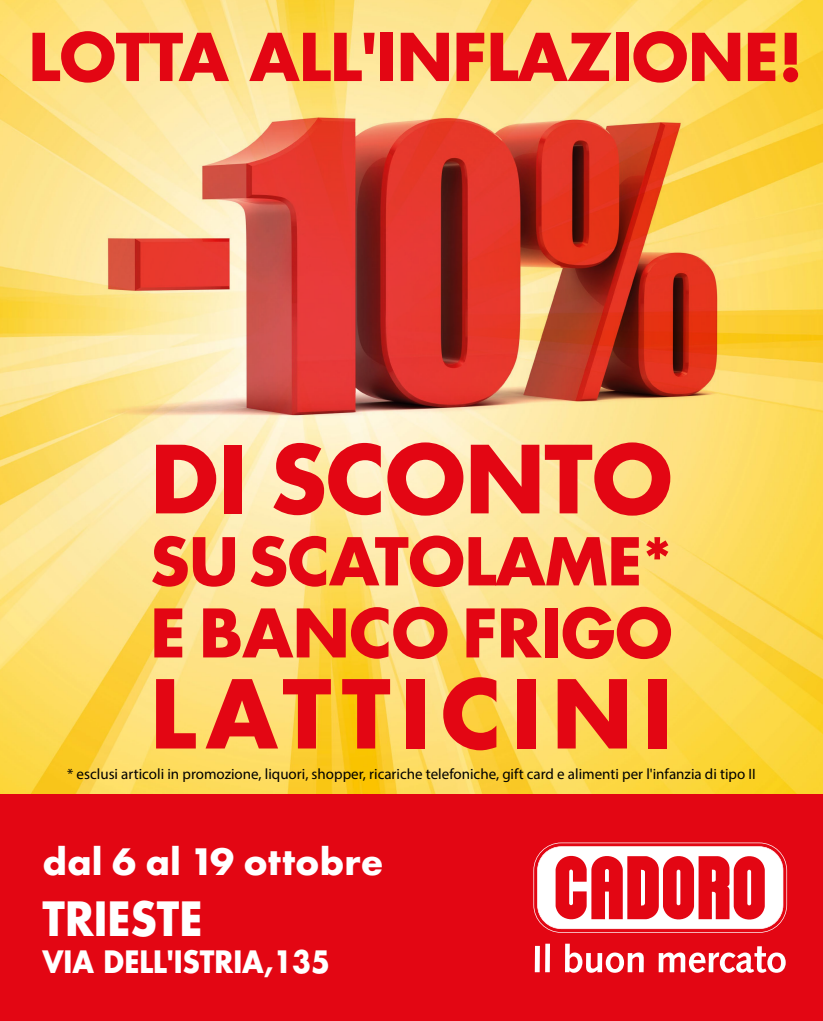
<style>
.page{position:relative;width:823px;height:1021px;background:#fff}
.page>*{position:absolute;margin:0;border:0;box-sizing:border-box;transform-origin:0 0}
.t1{font:700 92px "Futura Std";letter-spacing:.11em;color:#e30613}
.t2{font:700 91px "Futura Std";letter-spacing:-.01em;color:#e30613}
.t3{font:700 65px "Futura Std";letter-spacing:-.01em;color:#e30613}
.t4{font:700 64px "Futura Std";letter-spacing:-.01em;color:#e30613}
.t5{font:700 45.9px "Futura Std";color:#fff;scale:.92 1}
.t6{font:700 40px "Futura PT";color:#fff}
.t7{font:700 30px "Futura Std";color:#fff;scale:.92 1}
.t8{font:15px "Myriad Pro";color:#000}
</style>
<div class="page">
<img style="left:0;top:0;width:822px;height:794px">
<img style="left:56px;top:68px;width:703px;height:404px">
<div style="left:0;top:794px;width:822px;height:226px;background:#e30613"></div>
<svg style="left:534px;top:943px;width:251px;height:29px"></svg>
<svg style="left:533px;top:842px;width:253px;height:90px"></svg>
<h3 class="t4" style="left:28px;top:14px;width:775px">LOTTA ALL'INFLAZIONE!</h3>
<h2 class="t2" style="left:150px;top:418px;width:523px">DI SCONTO</h2>
<h3 class="t4" style="left:150px;top:519px;width:523px">SU SCATOLAME*</h3>
<h3 class="t3" style="left:150px;top:590px;width:524px">E BANCO FRIGO</h3>
<h1 class="t1" style="left:150px;top:652px;width:524px">LATTICINI</h1>
<p class="t8" style="left:67px;top:765px;width:689px">* esclusi articoli in promozione, liquori, shopper, ricariche telefoniche, gift card e alimenti per l'infanzia di tipo II</p>
<h3 class="t6" style="left:43px;top:835px;width:342px">dal 6 al 19 ottobre</h3>
<h3 class="t5" style="left:43px;top:888px;width:175px">TRIESTE</h3>
<h3 class="t7" style="left:43px;top:941px;width:314px">VIA DELL'ISTRIA,135</h3>
</div>
